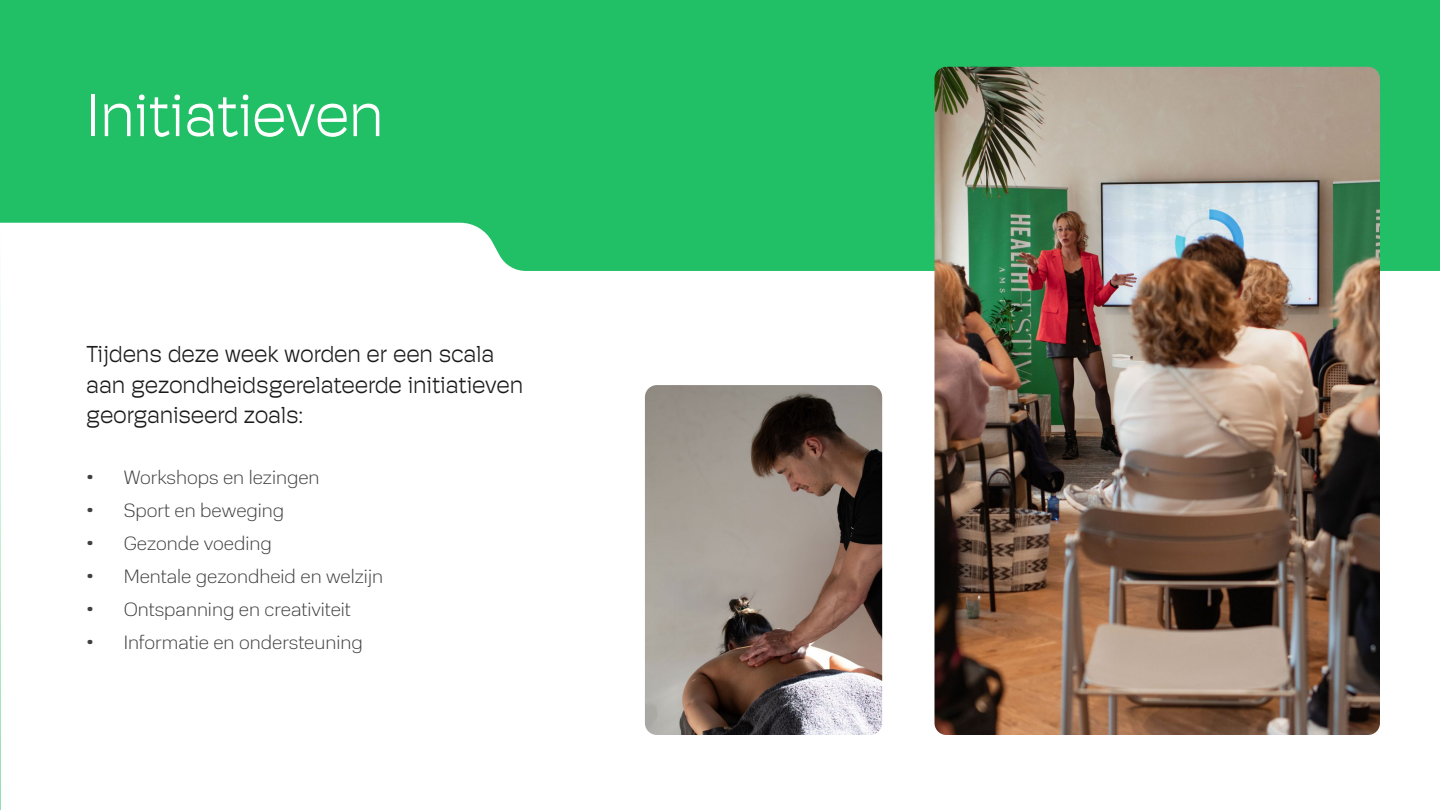
<style>
.page{position:relative;width:1440px;height:810px;background:#21bf66}
.page>*{position:absolute;margin:0;border:0;box-sizing:border-box;transform-origin:0 0}
.t1{font:300 60px "Hoss Sharp";letter-spacing:-.005em;color:#fff}
.t2{font:300 23.25px/30.8px "Hoss Sharp";letter-spacing:-.01em;color:#1a1a1a}
.t3{font:100 19.5px "Normalidad Text";color:#404040}
</style>
<div class="page">
<div style="left:0;top:223px;width:1440px;height:587px;background:#fff"></div>
<img style="left:934px;top:67px;width:446px;height:668px">
<img style="left:645px;top:385px;width:237px;height:350px">
<h1 class="t1" style="left:86px;top:81px;width:299px">Initiatieven</h1>
<p class="t2" style="left:86px;top:339px;width:438px">Tijdens deze week worden er een scala aan gezondheidsgerelateerde initiatieven georganiseerd zoals:</p>
<p class="t3" style="left:86px;top:464px;width:9px">•</p>
<p class="t3" style="left:124px;top:464px;width:197px">Workshops en lezingen</p>
<p class="t3" style="left:86px;top:497px;width:9px">•</p>
<p class="t3" style="left:124px;top:497px;width:162px">Sport en beweging</p>
<p class="t3" style="left:86px;top:530px;width:9px">•</p>
<p class="t3" style="left:124px;top:530px;width:150px">Gezonde voeding</p>
<p class="t3" style="left:86px;top:563px;width:9px">•</p>
<p class="t3" style="left:124px;top:563px;width:261px">Mentale gezondheid en welzijn</p>
<p class="t3" style="left:86px;top:596px;width:9px">•</p>
<p class="t3" style="left:124px;top:596px;width:229px">Ontspanning en creativiteit</p>
<p class="t3" style="left:86px;top:629px;width:9px">•</p>
<p class="t3" style="left:124px;top:629px;width:241px">Informatie en ondersteuning</p>
</div>
